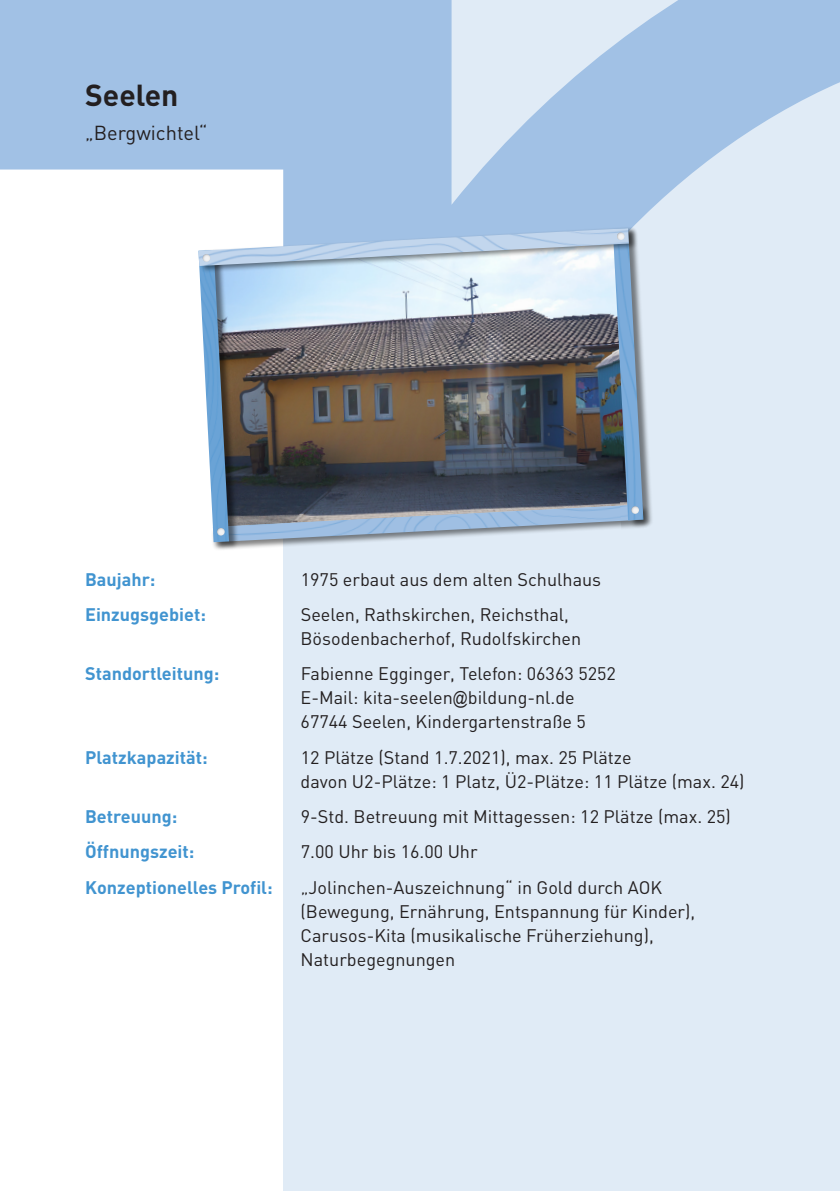
<style>
.page{position:relative;width:840px;height:1191px;background:#fff}
.page>*{position:absolute;margin:0;border:0;box-sizing:border-box;transform-origin:0 0}
.t1{font:700 30px "DIN";color:#231f20}
.t2{font:20px "DIN";color:#231f20}
.t3{font:18px/24px "DIN";color:#231f20}
.t4{font:700 18px "DIN";color:#4194d0}
.s1{font-family:"Arial Narrow"}
</style>
<div class="page">
<div style="left:283px;top:0;width:556px;height:1191px;background:#e0ebf6"></div>
<svg style="left:0;top:0;width:839px;height:221px;fill:#a1c1e5"></svg>
<img style="left:243px;top:280px;width:362px;height:217px">
<img style="left:243px;top:497px;width:362px;height:51px">
<img style="left:243px;top:504px;width:362px;height:38px">
<img style="left:605px;top:313px;width:47px;height:216px">
<img style="left:612px;top:280px;width:31px;height:240px">
<img style="left:213px;top:280px;width:30px;height:270px">
<img style="left:200px;top:280px;width:29px;height:262px">
<img style="left:199px;top:221px;width:440px;height:59px">
<img style="left:198px;top:228px;width:430px;height:38px">
<svg style="left:616px;top:232px;width:8px;height:8px"></svg>
<svg style="left:631px;top:506px;width:7px;height:8px"></svg>
<svg style="left:202px;top:254px;width:8px;height:8px"></svg>
<svg style="left:217px;top:528px;width:8px;height:7px"></svg>
<p class="t1" style="left:85px;top:85px;width:95px">Seelen</p>
<p class="t2" style="left:85px;top:126px;width:124px">„Bergwichtel“</p>
<p class="t4" style="left:85px;top:573px;width:72px">Baujahr:</p>
<p class="t3" style="left:300px;top:569px;width:302px">1975 erbaut aus dem alten Schulhaus</p>
<p class="t4" style="left:85px;top:608px;width:122px">Einzugsgebiet:</p>
<p class="t3" style="left:300px;top:604px;width:282px">Seelen, Rathskirchen, Reichsthal,<br>Bösodenbacherhof, Rudolfskirchen</p>
<p class="t4" style="left:85px;top:667px;width:135px">Standortleitung:</p>
<p class="t3" style="left:300px;top:664px;width:317px">Fabienne Egginger, Telefon: 06363 5252<br>E-Mail: kita-seelen<span class="s1">@</span>bildung-nl.de<br>67744 Seelen, Kindergartenstraße 5</p>
<p class="t4" style="left:85px;top:751px;width:124px">Platzkapazität:</p>
<p class="t3" style="left:300px;top:747px;width:445px">12 Plätze (Stand 1.7.2021), max. 25 Plätze<br>davon U2-Plätze: 1 Platz, Ü2-Plätze: 11 Plätze (max. 24)</p>
<p class="t4" style="left:85px;top:810px;width:94px">Betreuung:</p>
<p class="t3" style="left:300px;top:806px;width:431px">9-Std. Betreuung mit Mittagessen: 12 Plätze (max. 25)</p>
<p class="t4" style="left:85px;top:845px;width:111px">Öffnungszeit:</p>
<p class="t3" style="left:300px;top:842px;width:178px">7.00 Uhr bis 16.00 Uhr</p>
<p class="t4" style="left:85px;top:881px;width:189px">Konzeptionelles Profil:</p>
<p class="t3" style="left:300px;top:877px;width:396px">„Jolinchen-Auszeichnung“ in Gold durch AOK (Bewegung, Ernährung, Entspannung für Kinder), Carusos-Kita (musikalische Früherziehung), Naturbegegnungen</p>
</div>
